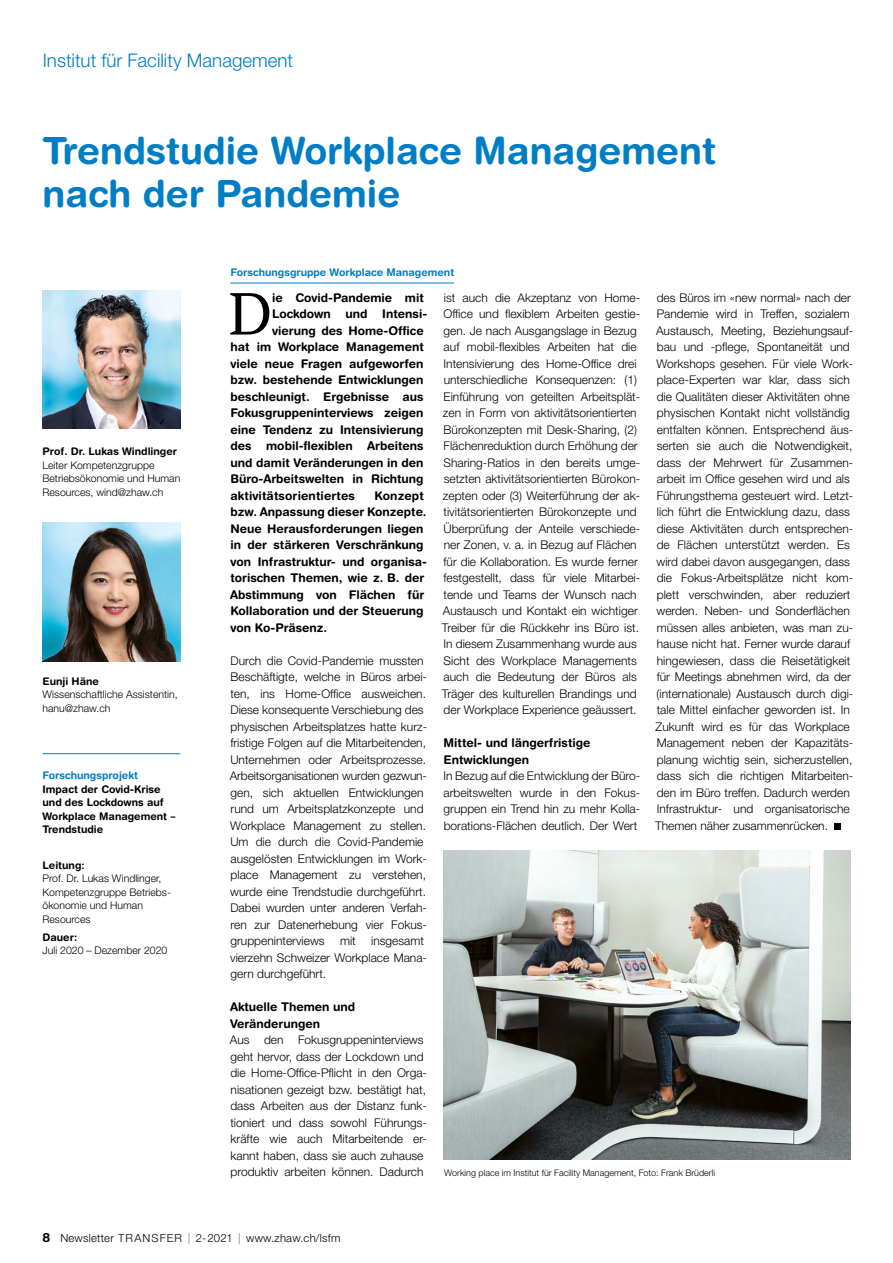
<style>
.page{position:relative;width:893px;height:1263px;background:#fff}
.page>*{position:absolute;margin:0;border:0;box-sizing:border-box;transform-origin:0 0}
.t1{font:59.1px "Swift";color:#000}
.t2{font:700 37.5px/43.5px "Helvetica Rounded LT Std";color:#007ec5}
.t3{font:300 18.75px "Helvetica Neue LT Std";color:#007ec5}
.t4{font:300 12px/16.5px "Helvetica Neue LT Std";color:#000}
.t5{font:700 12px/16.5px "Helvetica Rounded LT Std";color:#000}
.t6{font:300 11.25px "Helvetica Neue LT Std";letter-spacing:.02em;color:#000}
.t7{font:300 10.5px/13.5px "Helvetica Neue LT Std";color:#000}
.t8{font:700 10.5px/13.5px "Helvetica Rounded LT Std";color:#000}
.t9{font:700 10.5px "Helvetica Rounded LT Std";color:#007ec5}
.t10{font:300 9px "Helvetica Neue LT Std";color:#000}
.s1{font-family:"Helvetica Rounded LT Std";font-weight:700;font-size:12.75px}
</style>
<div class="page">
<hr style="left:230px;top:283px;width:224px;height:1px;background:#007ec5">
<div style="left:834px;top:823px;width:6px;height:7px;background:#000"></div>
<hr style="left:43px;top:753px;width:137px;height:1px;background:#007ec5">
<img style="left:43px;top:290px;width:138px;height:138px">
<img style="left:43px;top:523px;width:138px;height:138px">
<img style="left:443px;top:850px;width:407px;height:310px">
<h3 class="t3" style="left:43px;top:49px;width:252px">Institut für Facility Management</h3>
<h2 class="t2" style="left:43px;top:128px;width:675px">Trendstudie Workplace Management nach der Pandemie</h2>
<p class="t8" style="left:43px;top:445px;width:136px">Prof. Dr. Lukas Windlinger</p>
<p class="t7" style="left:43px;top:458px;width:139px">Leiter Kompetenzgruppe<br>Betriebsökonomie und Human<br>Resources, wind@zhaw.ch</p>
<p class="t8" style="left:43px;top:674px;width:58px">Eunji Häne</p>
<p class="t7" style="left:43px;top:688px;width:137px">Wissenschaftliche Assistentin, hanu@zhaw.ch</p>
<p class="t9" style="left:43px;top:769px;width:97px">Forschungsprojekt</p>
<p class="t8" style="left:43px;top:782px;width:135px">Impact der Covid-Krise und des Lockdowns auf<br>Workplace Management –<br>Trendstudie</p>
<p class="t8" style="left:43px;top:858px;width:44px">Leitung:</p>
<p class="t7" style="left:43px;top:872px;width:129px">Prof. Dr. Lukas Windlinger,<br>Kompetenzgruppe Betriebs&shy;ökonomie und Human<br>Resources</p>
<p class="t8" style="left:43px;top:930px;width:36px">Dauer:</p>
<p class="t7" style="left:43px;top:943px;width:126px">Juli 2020 – Dezember 2020</p>
<p class="t9" style="left:230px;top:266px;width:225px">Forschungsgruppe Workplace Management</p>
<h1 class="t1" style="left:229px;top:280px;width:45px">D</h1>
<p class="t5" style="left:272px;top:289px;width:153px">ie Covid-Pandemie mit</p>
<p class="t4" style="left:442px;top:289px;width:200px">ist auch die Akzeptanz von Home-Office und flexiblem Arbeiten gestie&shy;gen. Je nach Ausgangslage in Bezug auf mobil-flexibles Arbeiten hat die Intensivierung des Home-Office drei unterschiedliche Konsequenzen: (1)<br>Einführung von geteilten Arbeitsplät&shy;zen in Form von aktivitätsorientierten Bürokonzepten mit Desk-Sharing, (2)<br>Flächenreduktion durch Erhöhung der Sharing-Ratios in den bereits umge&shy;setzten aktivitätsorientierten Bürokon&shy;zepten oder (3) Weiterführung der ak&shy;tivitätsorientierten Bürokonzepte und Überprüfung der Anteile verschiede&shy;ner Zonen, v. a. in Bezug auf Flächen für die Kollaboration. Es wurde ferner festgestellt, dass für viele Mitarbei&shy;tende und Teams der Wunsch nach Austausch und Kontakt ein wichtiger Treiber für die Rückkehr ins Büro ist.<br>In diesem Zusammenhang wurde aus Sicht des Workplace Managements auch die Bedeutung der Büros als Träger des kulturellen Brandings und der Workplace Experience geäussert.</p>
<p class="t5" style="left:443px;top:734px;width:148px">Mittel- und längerfristige<br>Entwicklungen</p>
<p class="t4" style="left:444px;top:767px;width:198px;text-align:justify">In Bezug auf die Entwicklung der Büro&shy;arbeitswelten wurde in den Fokus&shy;gruppen ein Trend hin zu mehr Kolla&shy;borations-Flächen deutlich. Der Wert</p>
<p class="t4" style="left:655px;top:289px;width:200px">des Büros im «new normal» nach der Pandemie wird in Treffen, sozialem Austausch, Meeting, Beziehungsauf&shy;bau und -pflege, Spontaneität und Workshops gesehen. Für viele Work&shy;place-Experten war klar, dass sich die Qualitäten dieser Aktivitäten ohne physischen Kontakt nicht vollständig entfalten können. Entsprechend äus&shy;serten sie auch die Notwendigkeit, dass der Mehrwert für Zusammen&shy;arbeit im Office gesehen wird und als Führungsthema gesteuert wird. Letzt&shy;lich führt die Entwicklung dazu, dass diese Aktivitäten durch entsprechen&shy;de Flächen unterstützt werden. Es wird dabei davon ausgegangen, dass die Fokus-Arbeitsplätze nicht kom&shy;plett verschwinden, aber reduziert werden. Neben- und Sonderflächen müssen alles anbieten, was man zu&shy;hause nicht hat. Ferner wurde darauf hingewiesen, dass die Reisetätigkeit für Meetings abnehmen wird, da der (internationale) Austausch durch digi&shy;tale Mittel einfacher geworden ist. In Zukunft wird es für das Workplace Management neben der Kapazitäts&shy;planung wichtig sein, sicherzustellen, dass sich die richtigen Mitarbeiten&shy;den im Büro treffen. Dadurch werden Infrastruktur- und organisatorische Themen näher zusammenrücken.</p>
<p class="t5" style="left:272px;top:305px;width:157px">Lockdown und Intensi-</p>
<p class="t5" style="left:272px;top:322px;width:153px">vierung des Home-Office</p>
<p class="t5" style="left:231px;top:338px;width:195px">hat im Workplace Management</p>
<p class="t5" style="left:231px;top:355px;width:195px">viele neue Fragen aufgeworfen</p>
<p class="t5" style="left:231px;top:371px;width:194px">bzw. bestehende Entwicklungen</p>
<p class="t5" style="left:231px;top:388px;width:195px">beschleunigt. Ergebnisse aus</p>
<p class="t5" style="left:230px;top:404px;width:195px">Fokusgruppeninterviews zeigen</p>
<p class="t5" style="left:230px;top:421px;width:195px">eine Tendenz zu Intensivierung</p>
<p class="t5" style="left:230px;top:437px;width:195px">des mobil-flexiblen Arbeitens</p>
<p class="t5" style="left:231px;top:454px;width:194px">und damit Veränderungen in den</p>
<p class="t5" style="left:230px;top:470px;width:195px">Büro-Arbeitswelten in Richtung</p>
<p class="t5" style="left:230px;top:487px;width:126px">aktivitätsorientiertes</p>
<p class="t5" style="left:230px;top:487px;width:199px;text-indent:144px">Konzept bzw. Anpassung dieser Konzepte.<br>Neue Herausforderungen liegen in der stärkeren Verschränkung von Infrastruktur- und organisa&shy;torischen Themen, wie z. B. der<br>Abstimmung von Flächen für<br>Kollaboration und der Steuerung von Ko-Präsenz.</p>
<p class="t4" style="left:230px;top:652px;width:199px">Durch die Covid-Pandemie mussten Beschäftigte, welche in Büros arbei&shy;ten, ins Home-Office ausweichen.<br>Diese konsequente Verschiebung des physischen Arbeitsplatzes hatte kurz&shy;fristige Folgen auf die Mitarbeitenden, Unternehmen oder Arbeitsprozesse.<br>Arbeitsorganisationen wurden gezwun&shy;gen, sich aktuellen Entwicklungen rund um Arbeitsplatzkonzepte und Workplace Management zu stellen.<br>Um die durch die Covid-Pandemie ausgelösten Entwicklungen im Work&shy;place Management zu verstehen, wurde eine Trendstudie durchgeführt.<br>Dabei wurden unter anderen Verfah&shy;ren zur Datenerhebung vier Fokus&shy;gruppeninterviews</p>
<p class="t4" style="left:230px;top:932px;width:198px;text-indent:141px">insgesamt vierzehn Schweizer Workplace Mana&shy;gern durchgeführt.</p>
<p class="t5" style="left:230px;top:998px;width:127px">Aktuelle Themen und<br>Veränderungen</p>
<p class="t4" style="left:230px;top:1031px;width:199px">Aus den Fokusgruppeninterviews geht hervor, dass der Lockdown und die Home-Office-Pflicht in den Orga&shy;nisationen gezeigt bzw. bestätigt hat, dass Arbeiten aus der Distanz funk&shy;tioniert und dass sowohl Führungs&shy;kräfte wie auch Mitarbeitende er&shy;kannt haben, dass sie auch zuhause produktiv arbeiten können. Dadurch</p>
<p class="t4" style="left:340px;top:932px;width:17px">mit</p>
<p class="t10" style="left:444px;top:1167px;width:272px">Working place im Institut für Facility Management, Foto: Frank Brüderli</p>
<p class="t6" style="left:43px;top:1231px;width:299px"><span class="s1">8</span> Newsletter TRANSFER | 2-2021 | www.zhaw.ch/lsfm</p>
</div>
